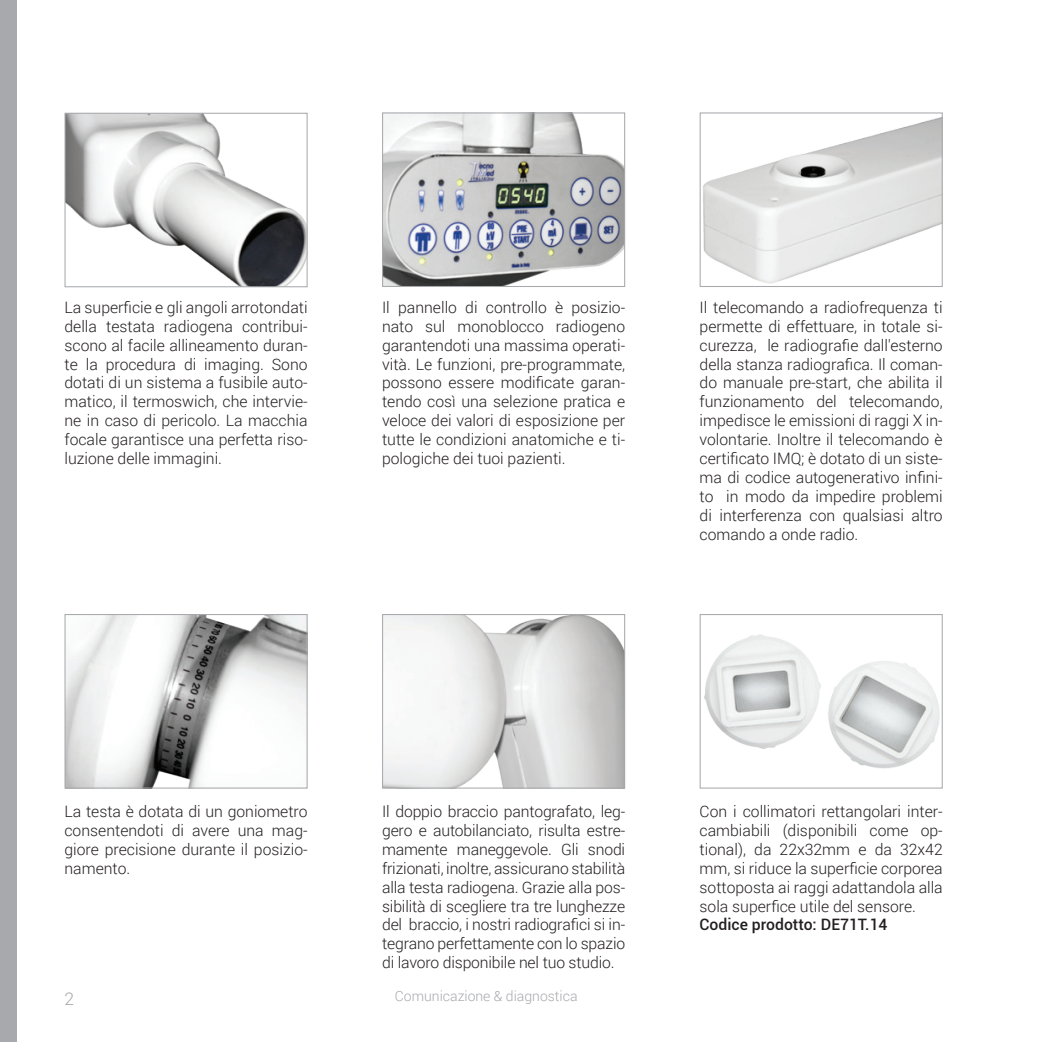
<style>
.page{position:relative;width:1042px;height:1042px;background:#fff}
.page>*{position:absolute;margin:0;border:0;box-sizing:border-box;transform-origin:0 0}
.t1{font:300 17.5px "Roboto";color:#a8a9ad}
.t2{font:300 15.75px/18.9px "Roboto";color:#231f20;text-align:justify}
.t3{font:500 15.75px "Roboto";color:#231f20}
.t4{font:300 14px "Roboto";color:#a8a9ad}
</style>
<div class="page">
<img style="left:66px;top:115px;width:240px;height:170px">
<div style="left:64px;top:113px;width:244px;height:174px;border:1px solid #a8a9ad"></div>
<img style="left:384px;top:114px;width:239px;height:171px">
<div style="left:382px;top:112px;width:243px;height:175px;border:1px solid #a8a9ad"></div>
<img style="left:703px;top:117px;width:238px;height:167px">
<div style="left:699px;top:112px;width:244px;height:175px;border:1px solid #a8a9ad"></div>
<img style="left:384px;top:616px;width:239px;height:170px">
<div style="left:382px;top:614px;width:243px;height:174px;border:1px solid #a8a9ad"></div>
<img style="left:66px;top:616px;width:240px;height:170px">
<div style="left:64px;top:614px;width:244px;height:174px;border:1px solid #a8a9ad"></div>
<img style="left:704px;top:634px;width:236px;height:135px">
<div style="left:699px;top:614px;width:244px;height:174px;border:1px solid #a8a9ad"></div>
<div style="left:0;top:0;width:16px;height:1042px;background:#a8a9ad"></div>
<p class="t2" style="left:64px;top:297px;width:245px">La superficie e gli angoli arrotondati della testata radiogena contribui&shy;scono al facile allineamento duran&shy;te la procedura di imaging. Sono dotati di un sistema a fusibile auto&shy;matico, il termoswich, che intervie&shy;ne in caso di pericolo. La macchia focale garantisce una perfetta riso&shy;luzione delle immagini.</p>
<p class="t2" style="left:382px;top:297px;width:245px">Il pannello di controllo è posizio&shy;nato sul monoblocco radiogeno garantendoti una massima operati&shy;vità. Le funzioni, pre-programmate, possono essere modificate garan&shy;tendo così una selezione pratica e veloce dei valori di esposizione per tutte le condizioni anatomiche e ti&shy;pologiche dei tuoi pazienti.</p>
<p class="t2" style="left:699px;top:297px;width:245px">Il telecomando a radiofrequenza ti permette di effettuare, in totale si&shy;curezza, le radiografie dall'esterno della stanza radiografica. Il coman&shy;do manuale pre-start, che abilita il funzionamento del telecomando, impedisce le emissioni di raggi X in&shy;volontarie. Inoltre il telecomando è certificato IMQ; è dotato di un siste&shy;ma di codice autogenerativo infini&shy;to in modo da impedire problemi di interferenza con qualsiasi altro comando a onde radio.</p>
<p class="t2" style="left:382px;top:801px;width:245px">Il doppio braccio pantografato, leg&shy;gero e autobilanciato, risulta estre&shy;mamente maneggevole. Gli snodi frizionati, inoltre, assicurano stabilità alla testa radiogena. Grazie alla pos&shy;sibilità di scegliere tra tre lunghezze del braccio, i nostri radiografici si in&shy;tegrano perfettamente con lo spazio di lavoro disponibile nel tuo studio.</p>
<p class="t2" style="left:64px;top:801px;width:245px">La testa è dotata di un goniometro consentendoti di avere una mag&shy;giore precisione durante il posizio&shy;namento.</p>
<p class="t2" style="left:699px;top:801px;width:245px">Con i collimatori rettangolari inter&shy;cambiabili (disponibili come op&shy;tional), da 22x32mm e da 32x42 mm, si riduce la superficie corporea sottoposta ai raggi adattandola alla sola superfice utile del sensore.</p>
<p class="t3" style="left:699px;top:914px;width:189px">Codice prodotto: DE71T.14</p>
<p class="t1" style="left:64px;top:986px;width:11px">2</p>
<p class="t4" style="left:395px;top:986px;width:184px">Comunicazione &amp; diagnostica</p>
</div>
